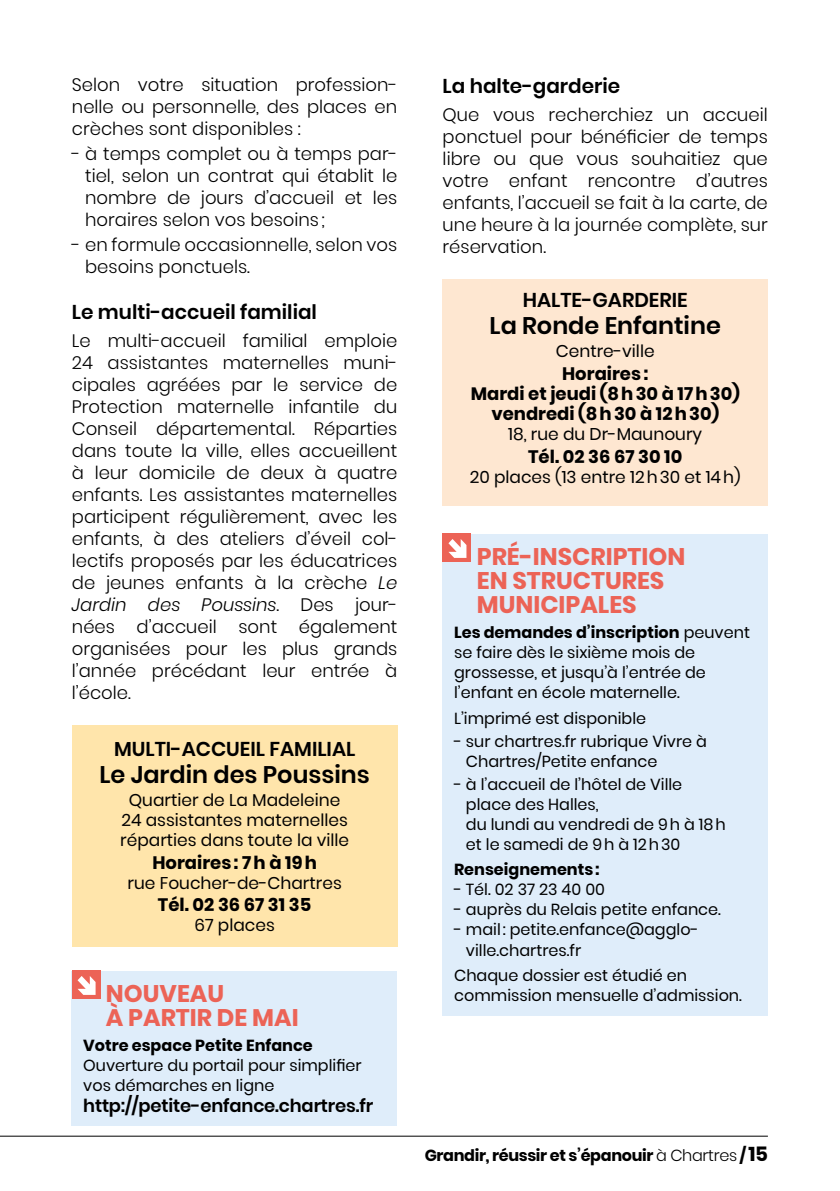
<style>
.page{position:relative;width:840px;height:1191px;background:#fff}
.page>*{position:absolute;margin:0;border:0;box-sizing:border-box;transform-origin:0 0}
.t1{font:700 24px/24px "Poppins";color:#ec6356}
.t2{font:600 24px "Poppins";color:#000}
.t3{font:600 20px "Poppins";color:#000}
.t4{font:300 18px/22px "Poppins";color:#000;text-align:justify}
.t5{font:700 18px/20px "Poppins";color:#000;text-align:center}
.t6{font:600 18px "Poppins";letter-spacing:-.01em;color:#000}
.t7{font:17px/20px "Poppins";color:#000;text-align:center}
.t8{font:16px/20px "Poppins";color:#000}
.t9{font:700 16px "Poppins";color:#000}
.t10{font:700 16px "Poppins";letter-spacing:-.02em;color:#000}
.s1{font-style:italic}
.s2{font-weight:700}
.s3{font-weight:300}
.s4{font-size:20px}
</style>
<div class="page">
<div style="left:72px;top:725px;width:325px;height:221px;background:#ffe5ab"></div>
<div style="left:442px;top:279px;width:325px;height:227px;background:#fee7d1"></div>
<div style="left:442px;top:534px;width:325px;height:481px;background:#dfedfa"></div>
<div style="left:442px;top:534px;width:29px;height:28px;background:#ec6356"></div>
<svg style="left:448px;top:539px;width:18px;height:19px"></svg>
<div style="left:72px;top:970px;width:325px;height:155px;background:#dfedfa"></div>
<div style="left:72px;top:970px;width:28px;height:29px;background:#ec6356"></div>
<svg style="left:77px;top:976px;width:18px;height:19px"></svg>
<hr style="left:0;top:1135px;width:767px;height:1px;background:#000">
<p class="t3" style="left:442px;top:74px;width:179px">La halte-garderie</p>
<p class="t4" style="left:442px;top:103px;width:326px">Que vous recherchiez un accueil ponctuel pour bénéficier de temps libre ou que vous souhaitiez que votre enfant rencontre d’autres enfants, l’accueil se fait à la carte, de une heure à la journée complète, sur réservation.</p>
<p class="t4" style="left:72px;top:74px;width:327px">Selon votre situation profession&shy;nelle ou personnelle, des places en crèches sont disponibles :</p>
<p class="t4" style="left:85px;top:143px;width:314px;text-indent:-13px">- à temps complet ou à temps par&shy;tiel, selon un contrat qui établit le nombre de jours d’accueil et les horaires selon vos besoins;</p>
<p class="t4" style="left:85px;top:233px;width:313px;text-indent:-13px">- en formule occasionnelle, selon vos besoins ponctuels.</p>
<p class="t3" style="left:72px;top:301px;width:246px">Le multi-accueil familial</p>
<p class="t4" style="left:72px;top:330px;width:327px">Le multi-accueil familial emploie 24 assistantes maternelles muni&shy;cipales agréées par le service de Protection maternelle infantile du Conseil départemental. Réparties dans toute la ville, elles accueillent à leur domicile de deux à quatre enfants. Les assistantes maternelles participent régulièrement, avec les enfants, à des ateliers d’éveil col&shy;lectifs proposés par les éducatrices de jeunes enfants à la crèche <span class="s1">Le Jardin des Poussins</span>. Des jour&shy;nées d’accueil sont également organisées pour les plus grands l’année précédant leur entrée à l’école.</p>
<p class="t3" style="left:522px;top:289px;width:166px">HALTE-GARDERIE</p>
<h1 class="t2" style="left:489px;top:312px;width:233px">La Ronde Enfantine</h1>
<p class="t7" style="left:555px;top:341px;width:100px">Centre-ville</p>
<p class="t5" style="left:470px;top:364px;width:270px">Horaires:<br>Mardi et jeudi (8h30 à 17h30) vendredi (8h30 à 12h30)</p>
<p class="t7" style="left:508px;top:424px;width:195px">18, rue du Dr-Maunoury</p>
<p class="t5" style="left:528px;top:446px;width:155px">Tél. 02 36 67 30 10</p>
<p class="t7" style="left:469px;top:467px;width:272px">20 places (13 entre 12h30 et 14h)</p>
<h1 class="t1" style="left:476px;top:544px;width:210px">PRÉ-INSCRIPTION<br>EN STRUCTURES<br>MUNICIPALES</h1>
<p class="t8" style="left:454px;top:623px;width:297px"><span class="s2">Les demandes d’inscription</span> peuvent se faire dès le sixième mois de grossesse, et jusqu’à l’entrée de l’enfant en école maternelle.</p>
<p class="t8" style="left:454px;top:708px;width:193px">L’imprimé est disponible</p>
<p class="t8" style="left:465px;top:731px;width:242px;text-indent:-12px">- sur chartres.fr rubrique Vivre à<br>Chartres/Petite enfance</p>
<p class="t8" style="left:465px;top:774px;width:261px;text-indent:-12px">- à l’accueil de l’hôtel de Ville place des Halles,<br>du lundi au vendredi de 9h à 18h et le samedi de 9h à 12h30</p>
<p class="t9" style="left:454px;top:860px;width:147px">Renseignements:</p>
<p class="t8" style="left:454px;top:880px;width:152px">- Tél. 02 37 23 40 00</p>
<p class="t8" style="left:454px;top:900px;width:268px">- auprès du Relais petite enfance.</p>
<p class="t8" style="left:465px;top:920px;width:234px;text-indent:-12px">- mail : petite.enfance@agglo&shy;ville.chartres.fr</p>
<p class="t8" style="left:454px;top:965px;width:234px">Chaque dossier est étudié en</p>
<p class="t3" style="left:114px;top:737px;width:243px">MULTI-ACCUEIL FAMILIAL</p>
<h1 class="t2" style="left:99px;top:760px;width:272px">Le Jardin des Poussins</h1>
<p class="t7" style="left:120px;top:790px;width:230px">Quartier de La Madeleine<br>24 assistantes maternelles réparties dans toute la ville</p>
<p class="t5" style="left:152px;top:852px;width:166px">Horaires: 7h à 19h</p>
<p class="t7" style="left:127px;top:872px;width:215px">rue Foucher-de-Chartres</p>
<p class="t5" style="left:158px;top:895px;width:155px">Tél. 02 36 67 31 35</p>
<p class="t7" style="left:194px;top:915px;width:82px">67 places</p>
<h1 class="t1" style="left:106px;top:981px;width:120px">NOUVEAU</h1>
<p class="t8" style="left:454px;top:985px;width:289px">commission mensuelle d’admission.</p>
<h1 class="t1" style="left:106px;top:1005px;width:194px">À PARTIR DE MAI</h1>
<p class="t9" style="left:83px;top:1036px;width:231px">Votre espace Petite Enfance</p>
<p class="t8" style="left:83px;top:1055px;width:280px">Ouverture du portail pour simplifier vos démarches en ligne</p>
<p class="t6" style="left:83px;top:1095px;width:291px">http://petite-enfance.chartres.fr</p>
<p class="t10" style="left:424px;top:1146px;width:345px">Grandir, réussir et s’épanouir <span class="s3">à Chartres</span> / <span class="s4">15</span></p>
</div>
